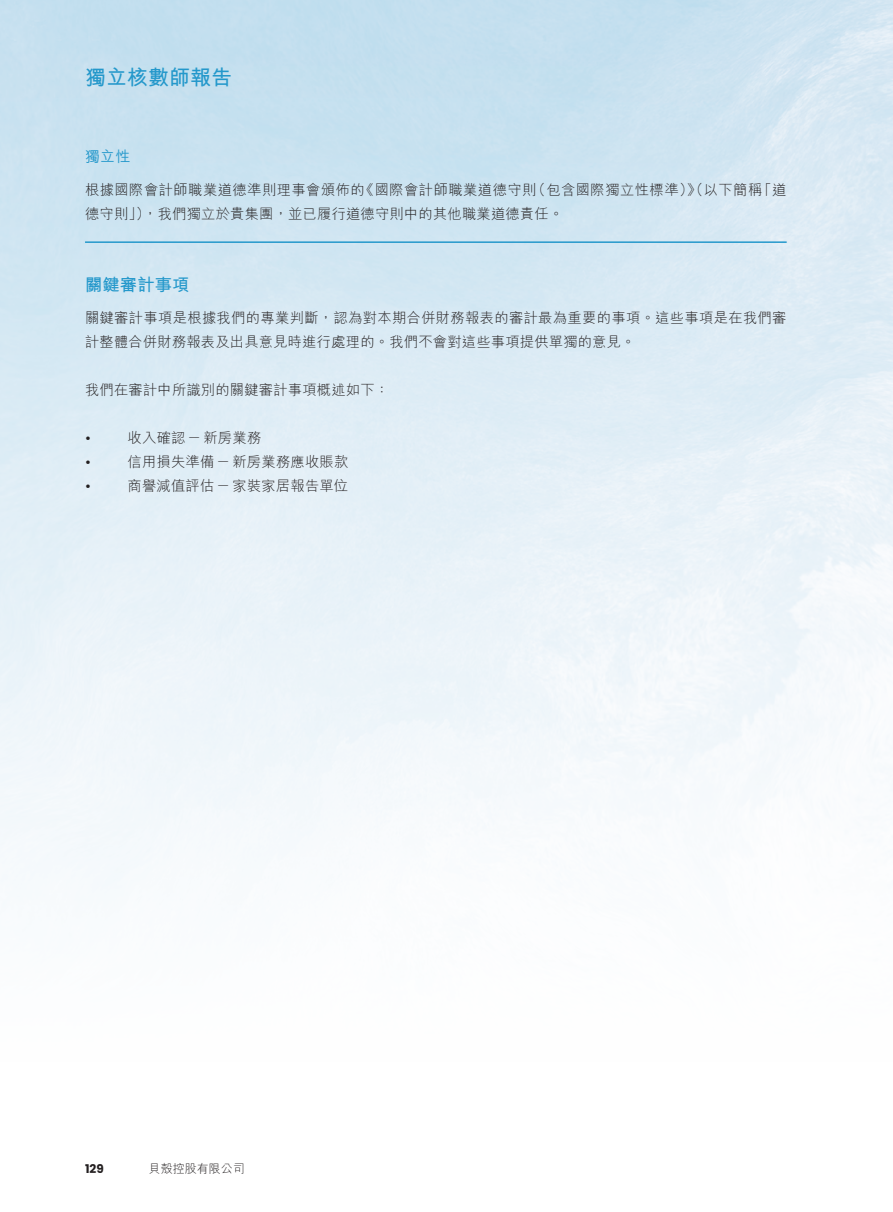
<style>
.page{position:relative;width:893px;height:1212px;background:#fff}
.page>*{position:absolute;margin:0;border:0;box-sizing:border-box;transform-origin:0 0}
.t1{font:700 21px "M Hei HK";color:#2498cb}
.t2{font:700 17.25px "M Hei HK";letter-spacing:.01em;color:#2498cb}
.t3{font:500 15px "M Hei HK";color:#2498cb}
.t4{font:300 14.25px/24px "M Hei HK";letter-spacing:.015em;color:#231f20}
.t5{font:300 14.25px "M Hei HK";letter-spacing:.035em;color:#231f20}
.t6{font:14.25px "Poppins";color:#231f20}
.t7{font:300 12px "M Hei HK";color:#231f20}
.t8{font:700 12px "Poppins";color:#231f20}
</style>
<div class="page">
<div style="left:0;top:0;width:893px;height:1212px;background:linear-gradient(to bottom,#c8e1ef,#fff)"></div>
<hr style="left:85px;top:241px;width:702px;height:2px;background:#2498cb">
<h1 class="t1" style="left:85px;top:62px;width:148px">獨立核數師報告</h1>
<p class="t3" style="left:85px;top:146px;width:47px">獨立性</p>
<p class="t4" style="left:143px;top:177px;width:422px;text-indent:-58px">根據國際會計師職業道德準則理事會頒佈的<br>，我們獨立於貴集團，並已履行道德守則中的其他職業道德責任。</p>
<p class="t5" style="left:360px;top:182px;width:178px">《國際會計師職業道德守則</p>
<p class="t5" style="left:532px;top:182px;width:232px">（包含國際獨立性標準）》（以下簡稱</p>
<p class="t4" style="left:757px;top:177px;width:30px">「道</p>
<p class="t4" style="left:85px;top:201px;width:67px">德守則」）</p>
<p class="t2" style="left:85px;top:272px;width:106px">關鍵審計事項</p>
<p class="t4" style="left:85px;top:306px;width:703px">關鍵審計事項是根據我們的專業判斷，認為對本期合併財務報表的審計最為重要的事項。這些事項是在我們審計整體合併財務報表及出具意見時進行處理的。我們不會對這些事項提供單獨的意見。</p>
<p class="t4" style="left:85px;top:378px;width:306px">我們在審計中所識別的關鍵審計事項概述如下：</p>
<p class="t4" style="left:128px;top:426px;width:135px">收入確認－新房業務</p>
<p class="t6" style="left:85px;top:430px;width:7px">•</p>
<p class="t6" style="left:85px;top:454px;width:7px">•</p>
<p class="t6" style="left:85px;top:478px;width:7px">•</p>
<p class="t4" style="left:128px;top:450px;width:222px">信用損失準備－新房業務應收賬款</p>
<p class="t4" style="left:128px;top:474px;width:222px">商譽減值評估－家裝家居報告單位</p>
<p class="t8" style="left:85px;top:1161px;width:20px">129</p>
<p class="t7" style="left:149px;top:1163px;width:97px">貝殼控股有限公司</p>
</div>
